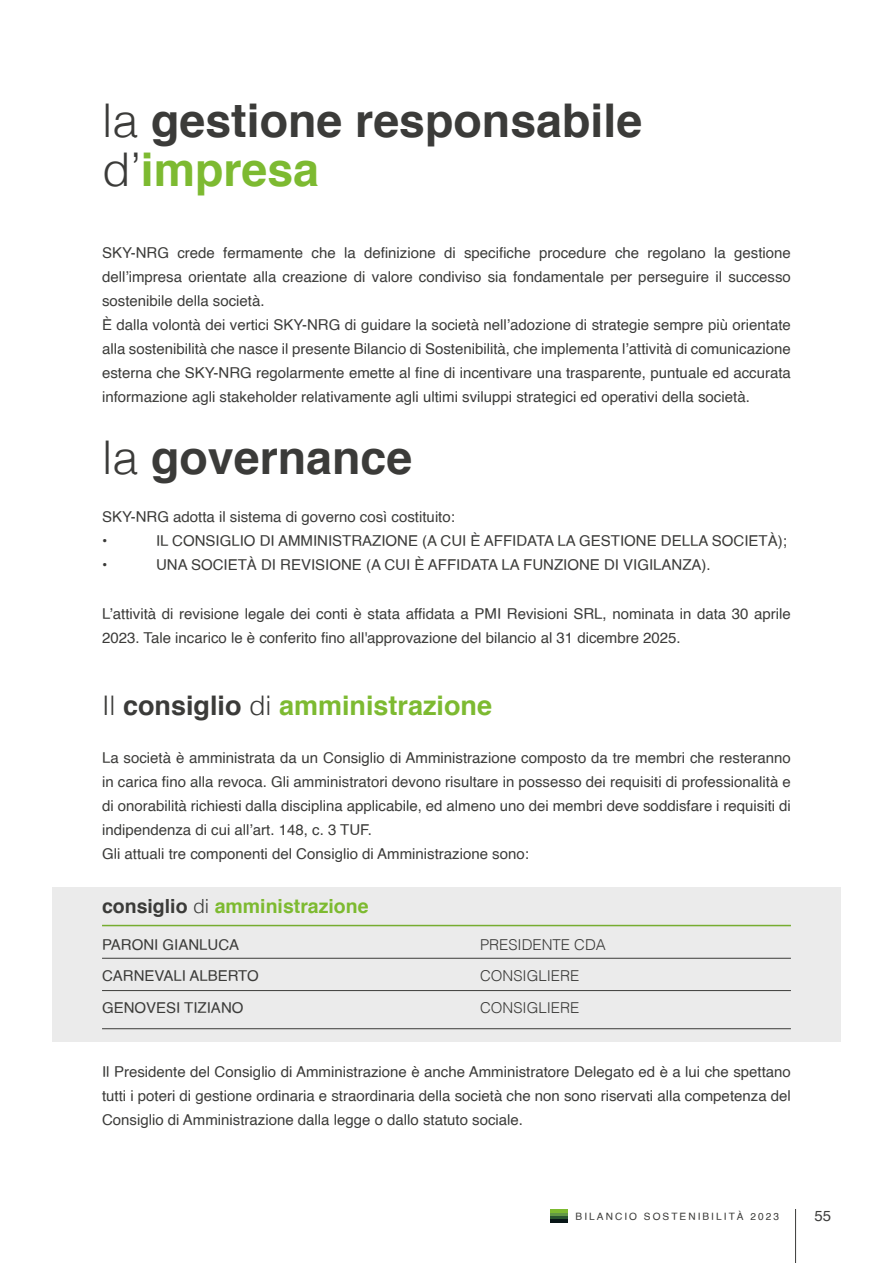
<style>
.page{position:relative;width:893px;height:1263px;background:#fff}
.page>*{position:absolute;margin:0;border:0;box-sizing:border-box;transform-origin:0 0}
.t1{font:700 46.5px/49.5px "Helvetica";color:#3b3b39}
.t2{font:700 27px "Helvetica";color:#7dba31}
.t3{font:700 19.5px "Helvetica";color:#7dba30}
.t4{font:15px/24px "Helvetica";color:#3b3b39}
.t5{font:300 15px "Helvetica";color:#3b3b39}
.t6{font:15px "Helvetica";color:#3c3c3b}
.t7{font:10.2px "Helvetica";letter-spacing:.2em;color:#3b3b39}
.s1{font-weight:300}
.s2{color:#7dba31}
.s3{font-weight:300;color:#3b3b39}
.s4{color:#3b3b39}
</style>
<div class="page">
<hr style="left:551px;top:1219px;width:17px;height:3px;background:#081617">
<hr style="left:551px;top:1216px;width:17px;height:3px;background:#29562f">
<svg style="left:551px;top:1212px;width:17px;height:4px"></svg>
<hr style="left:551px;top:1209px;width:17px;height:3px;background:#7dba31">
<div style="left:53px;top:887px;width:788px;height:155px;background:#ebebeb"></div>
<hr style="left:795px;top:1209px;width:1px;height:54px;background:#3b3b39">
<hr style="left:102px;top:925px;width:689px;height:1px;background:#7dba30">
<hr style="left:102px;top:958px;width:689px;height:1px;background:#3b3b39">
<hr style="left:102px;top:990px;width:689px;height:1px;background:#3b3b39">
<hr style="left:102px;top:1028px;width:689px;height:1px;background:#3b3b39">
<h1 class="t1" style="left:102px;top:96px;width:542px"><span class="s1">la</span> gestione responsabile <span class="s1">d’</span><span class="s2">impresa</span></h1>
<p class="t4" style="left:102px;top:242px;width:690px">SKY-NRG crede fermamente che la definizione di specifiche procedure che regolano la gestione dell’impresa orientate alla creazione di valore condiviso sia fondamentale per perseguire il successo sostenibile della società.<br>È dalla volontà dei vertici SKY-NRG di guidare la società nell’adozione di strategie sempre più orientate alla sostenibilità che nasce il presente Bilancio di Sostenibilità, che implementa l’attività di comunicazione esterna che SKY-NRG regolarmente emette al fine di incentivare una trasparente, puntuale ed accurata informazione agli stakeholder relativamente agli ultimi sviluppi strategici ed operativi della società.</p>
<h1 class="t1" style="left:102px;top:434px;width:312px"><span class="s1">la</span> governance</h1>
<p class="t4" style="left:102px;top:506px;width:354px">SKY-NRG adotta il sistema di governo così costituito: •</p>
<p class="t4" style="left:156px;top:530px;width:632px">IL CONSIGLIO DI AMMINISTRAZIONE (A CUI È AFFIDATA LA GESTIONE DELLA SOCIETÀ);</p>
<p class="t4" style="left:102px;top:554px;width:7px">•</p>
<p class="t4" style="left:156px;top:554px;width:556px">UNA SOCIETÀ DI REVISIONE (A CUI È AFFIDATA LA FUNZIONE DI VIGILANZA).</p>
<p class="t4" style="left:102px;top:602px;width:690px">L’attività di revisione legale dei conti è stata affidata a PMI Revisioni SRL, nominata in data 30 aprile<br>2023. Tale incarico le è conferito fino all'approvazione del bilancio al 31 dicembre 2025.</p>
<h2 class="t2" style="left:102px;top:683px;width:392px"><span class="s3">Il</span> <span class="s4">consiglio</span> <span class="s3">di</span> amministrazione</h2>
<p class="t4" style="left:102px;top:746px;width:690px">La società è amministrata da un Consiglio di Amministrazione composto da tre membri che resteranno in carica fino alla revoca. Gli amministratori devono risultare in possesso dei requisiti di professionalità e di onorabilità richiesti dalla disciplina applicabile, ed almeno uno dei membri deve soddisfare i requisiti di indipendenza di cui all’art. 148, c. 3 TUF.<br>Gli attuali tre componenti del Consiglio di Amministrazione sono:</p>
<h3 class="t3" style="left:102px;top:891px;width:268px"><span class="s4">consiglio</span> <span class="s3">di</span> amministrazione</h3>
<p class="t4" style="left:102px;top:933px;width:139px">PARONI GIANLUCA</p>
<p class="t5" style="left:480px;top:932px;width:127px">PRESIDENTE CDA</p>
<p class="t4" style="left:102px;top:964px;width:158px">CARNEVALI ALBERTO</p>
<p class="t5" style="left:480px;top:964px;width:101px">CONSIGLIERE</p>
<p class="t4" style="left:102px;top:996px;width:143px">GENOVESI TIZIANO</p>
<p class="t5" style="left:480px;top:995px;width:101px">CONSIGLIERE</p>
<p class="t4" style="left:102px;top:1060px;width:690px;text-align:justify">Il Presidente del Consiglio di Amministrazione è anche Amministratore Delegato ed è a lui che spettano tutti i poteri di gestione ordinaria e straordinaria della società che non sono riservati alla competenza del Consiglio di Amministrazione dalla legge o dallo statuto sociale.</p>
<p class="t7" style="left:576px;top:1208px;width:205px">BILANCIO SOSTENIBILITÀ 2023</p>
<p class="t6" style="left:814px;top:1204px;width:18px">55</p>
</div>
